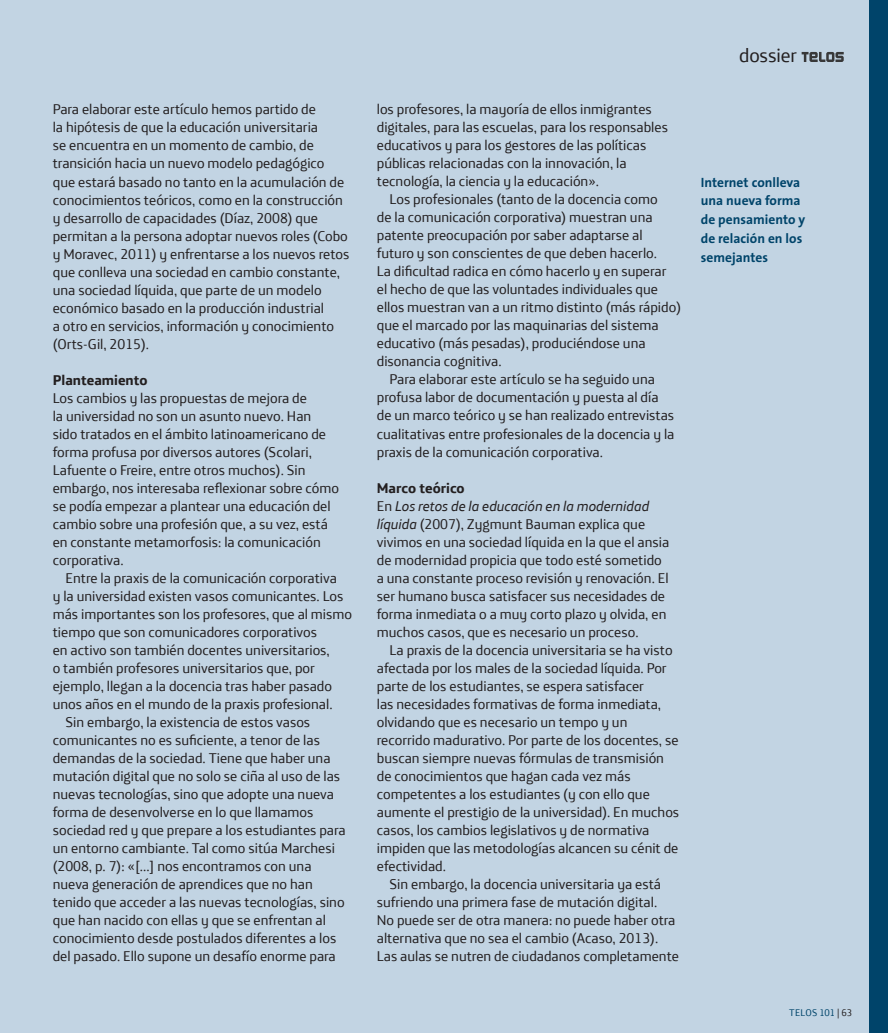
<style>
.page{position:relative;width:888px;height:1033px;background:#fff}
.page>*{position:absolute;margin:0;border:0;box-sizing:border-box;transform-origin:0 0}
.t1{font:19.5px "Telefonica Text";letter-spacing:-.005em;color:#231f20}
.t2{font:14.25px/18px "Telefonica Text";color:#231f20}
.t3{font:700 14.25px "Telefonica Text";color:#231f20}
.t4{font:700 13.5px/18.8px "The Sans";color:#00446a}
.t5{font:9.75px "Telefonica Text";letter-spacing:.005em;color:#00446a}
.s1{font-weight:700}
.s2{font-style:italic}
.s3{color:#231f20}
</style>
<div class="page">
<div style="left:0;top:0;width:888px;height:1032px;background:#c2d4e3"></div>
<div style="left:869px;top:0;width:19px;height:1032px;background:#00446a"></div>
<svg style="left:802px;top:52px;width:42px;height:10px"></svg>
<p class="t2" style="left:53px;top:99px;width:298px">Para elaborar este artículo hemos partido de<br>la hipótesis de que la educación universitaria<br>se encuentra en un momento de cambio, de transición hacia un nuevo modelo pedagógico que estará basado no tanto en la acumulación de conocimientos teóricos, como en la construcción y desarrollo de capacidades (Díaz, 2008) que permitan a la persona adoptar nuevos roles (Cobo y Moravec, 2011) y enfrentarse a los nuevos retos que conlleva una sociedad en cambio constante, una sociedad líquida, que parte de un modelo económico basado en la producción industrial<br>a otro en servicios, información y conocimiento (Orts-Gil, 2015).</p>
<p class="t3" style="left:53px;top:367px;width:96px">Planteamiento</p>
<p class="t2" style="left:53px;top:387px;width:288px">Los cambios y las propuestas de mejora de<br>la universidad no son un asunto nuevo. Han sido tratados en el ámbito latinoamericano de forma profusa por diversos autores (Scolari, Lafuente o Freire, entre otros muchos). Sin embargo, nos interesaba refexionar sobre cómo se podía empezar a plantear una educación del cambio sobre una profesión que, a su vez, está en constante metamorfosis: la comunicación corporativa.</p>
<p class="t2" style="left:66px;top:567px;width:273px">Entre la praxis de la comunicación corporativa</p>
<p class="t2" style="left:53px;top:585px;width:292px">y la universidad existen vasos comunicantes. Los</p>
<p class="t2" style="left:53px;top:603px;width:301px">más importantes son los profesores, que al mismo</p>
<p class="t2" style="left:53px;top:621px;width:266px">tiempo que son comunicadores corporativos</p>
<p class="t2" style="left:53px;top:639px;width:279px">en activo son también docentes universitarios,</p>
<p class="t2" style="left:53px;top:657px;width:264px">o también profesores universitarios que, por</p>
<p class="t2" style="left:53px;top:675px;width:281px">ejemplo, llegan a la docencia tras haber pasado</p>
<p class="t2" style="left:53px;top:693px;width:281px">unos años en el mundo de la praxis profesional.</p>
<p class="t2" style="left:66px;top:711px;width:246px">Sin embargo, la existencia de estos vasos</p>
<p class="t2" style="left:53px;top:729px;width:269px">comunicantes no es sufciente, a tenor de las</p>
<p class="t2" style="left:53px;top:747px;width:279px">demandas de la sociedad. Tiene que haber una</p>
<p class="t2" style="left:53px;top:765px;width:289px">mutación digital que no solo se ciña al uso de las</p>
<p class="t2" style="left:53px;top:783px;width:283px">nuevas tecnologías, sino que adopte una nueva</p>
<p class="t2" style="left:53px;top:801px;width:262px">forma de desenvolverse en lo que llamamos</p>
<p class="t2" style="left:53px;top:819px;width:294px">sociedad red y que prepare a los estudiantes para</p>
<p class="t2" style="left:53px;top:837px;width:284px">un entorno cambiante. Tal como sitúa Marchesi</p>
<p class="t2" style="left:53px;top:855px;width:260px">(2008, p. 7): «[...] nos encontramos con una</p>
<p class="t2" style="left:53px;top:873px;width:261px">nueva generación de aprendices que no han</p>
<p class="t2" style="left:53px;top:891px;width:293px">tenido que acceder a las nuevas tecnologías, sino</p>
<p class="t2" style="left:53px;top:909px;width:275px">que han nacido con ellas y que se enfrentan al</p>
<p class="t2" style="left:53px;top:927px;width:285px">conocimiento desde postulados diferentes a los</p>
<p class="t2" style="left:53px;top:945px;width:285px">del pasado. Ello supone un desafío enorme para</p>
<p class="t2" style="left:377px;top:99px;width:293px">los profesores, la mayoría de ellos inmigrantes digitales, para las escuelas, para los responsables educativos y para los gestores de las políticas públicas relacionadas con la innovación, la tecnología, la ciencia y la educación».</p>
<p class="t2" style="left:390px;top:189px;width:270px">Los profesionales (tanto de la docencia como</p>
<p class="t2" style="left:377px;top:207px;width:277px">de la comunicación corporativa) muestran una</p>
<p class="t2" style="left:377px;top:225px;width:267px">patente preocupación por saber adaptarse al</p>
<p class="t2" style="left:377px;top:243px;width:282px">futuro y son conscientes de que deben hacerlo.</p>
<p class="t2" style="left:377px;top:261px;width:291px">La difcultad radica en cómo hacerlo y en superar</p>
<p class="t2" style="left:377px;top:279px;width:283px">el hecho de que las voluntades individuales que</p>
<p class="t2" style="left:377px;top:297px;width:306px">ellos muestran van a un ritmo distinto (más rápido)</p>
<p class="t2" style="left:377px;top:315px;width:283px">que el marcado por las maquinarias del sistema</p>
<p class="t2" style="left:377px;top:333px;width:270px">educativo (más pesadas), produciéndose una</p>
<p class="t2" style="left:377px;top:351px;width:126px">disonancia cognitiva.</p>
<p class="t2" style="left:390px;top:369px;width:267px">Para elaborar este artículo se ha seguido una</p>
<p class="t2" style="left:377px;top:387px;width:283px">profusa labor de documentación y puesta al día</p>
<p class="t2" style="left:377px;top:405px;width:299px">de un marco teórico y se han realizado entrevistas</p>
<p class="t2" style="left:377px;top:423px;width:299px">cualitativas entre profesionales de la docencia y la</p>
<p class="t2" style="left:377px;top:441px;width:228px">praxis de la comunicación corporativa.</p>
<p class="t2" style="left:377px;top:477px;width:294px"><span class="s1">Marco teórico<br></span>En <span class="s2">Los retos de la educación en la modernidad líquida</span> (2007), Zygmunt Bauman explica que vivimos en una sociedad líquida en la que el ansia de modernidad propicia que todo esté sometido a una constante proceso revisión y renovación. El ser humano busca satisfacer sus necesidades de forma inmediata o a muy corto plazo y olvida, en muchos casos, que es necesario un proceso.</p>
<p class="t2" style="left:377px;top:639px;width:304px;text-indent:13px">La praxis de la docencia universitaria se ha visto afectada por los males de la sociedad líquida. Por parte de los estudiantes, se espera satisfacer<br>las necesidades formativas de forma inmediata, olvidando que es necesario un tempo y un recorrido madurativo. Por parte de los docentes, se buscan siempre nuevas fórmulas de transmisión de conocimientos que hagan cada vez más competentes a los estudiantes (y con ello que aumente el prestigio de la universidad). En muchos casos, los cambios legislativos y de normativa impiden que las metodologías alcancen su cénit de efectividad.</p>
<p class="t2" style="left:377px;top:873px;width:304px;text-indent:13px">Sin embargo, la docencia universitaria ya está sufriendo una primera fase de mutación digital.<br>No puede ser de otra manera: no puede haber otra alternativa que no sea el cambio (Acaso, 2013).<br>Las aulas se nutren de ciudadanos completamente</p>
<h1 class="t1" style="left:739px;top:39px;width:59px">dossier</h1>
<p class="t4" style="left:701px;top:172px;width:106px">Internet conlleva una nueva forma de pensamiento y de relación en los semejantes</p>
<p class="t5" style="left:789px;top:1004px;width:64px">TELOS 101 <span class="s3">| 63</span></p>
</div>
